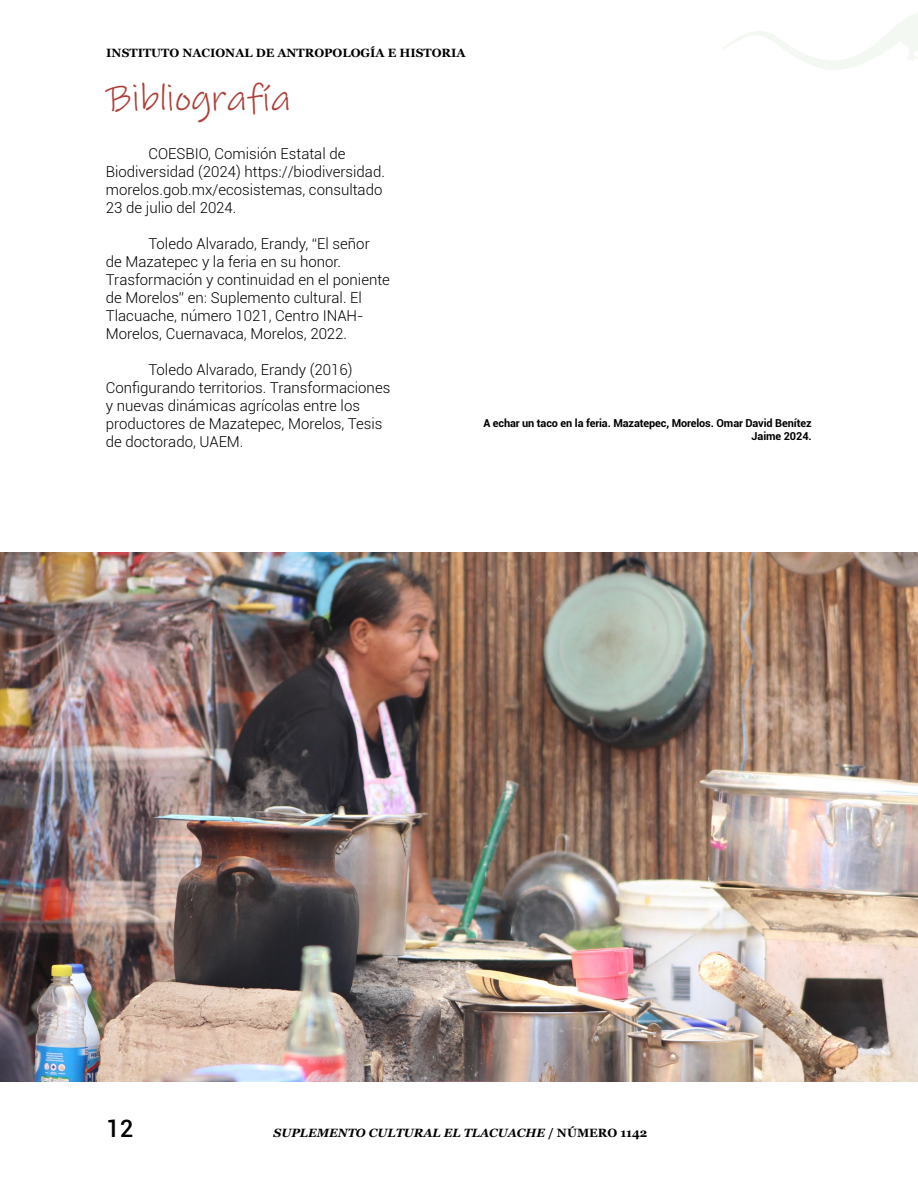
<style>
.page{position:relative;width:918px;height:1188px;background:#fff}
.page>*{position:absolute;margin:0;border:0;box-sizing:border-box;transform-origin:0 0}
.t1{font:37.5px "Ink Free";color:#ad4038}
.t2{font:500 24px "Roboto";color:#000}
.t3{font:300 15px/18px "Roboto";color:#000}
.t4{font:italic 700 12px "Georgia";color:#000}
.t5{font:700 12px "Georgia";color:#000}
.t6{font:700 10.95px/13.5px "Roboto";letter-spacing:-.01em;color:#000;text-align:right}
.s1{font-style:normal}
</style>
<div class="page">
<img style="left:0;top:553px;width:918px;height:529px">
<svg style="left:723px;top:13px;width:195px;height:57px"></svg>
<p class="t5" style="left:106px;top:43px;width:361px">INSTITUTO NACIONAL DE ANTROPOLOGÍA E HISTORIA</p>
<h1 class="t1" style="left:106px;top:76px;width:186px">Bibliografía</h1>
<p class="t3" style="left:106px;top:144px;width:281px;text-indent:43px">COESBIO, Comisión Estatal de Biodiversidad (2024) https://biodiversidad. morelos.gob.mx/ecosistemas, consultado 23 de julio del 2024.</p>
<p class="t3" style="left:106px;top:234px;width:286px;text-indent:43px">Toledo Alvarado, Erandy, “El señor<br>de Mazatepec y la feria en su honor.<br>Trasformación y continuidad en el poniente de Morelos” en: Suplemento cultural. El Tlacuache, número 1021, Centro INAH-Morelos, Cuernavaca, Morelos, 2022.</p>
<p class="t3" style="left:106px;top:360px;width:286px;text-indent:43px">Toledo Alvarado, Erandy (2016)<br>Configurando territorios. Transformaciones y nuevas dinámicas agrícolas entre los productores de Mazatepec, Morelos, Tesis de doctorado, UAEM.</p>
<p class="t6" style="left:483px;top:416px;width:330px">A echar un taco en la feria. Mazatepec, Morelos. Omar David Benítez<br>Jaime 2024.</p>
<h2 class="t2" style="left:106px;top:1112px;width:29px">12</h2>
<p class="t4" style="left:274px;top:1124px;width:375px">SUPLEMENTO CULTURAL EL TLACUACHE <span class="s1">/ NÚMERO 1142</span></p>
</div>
